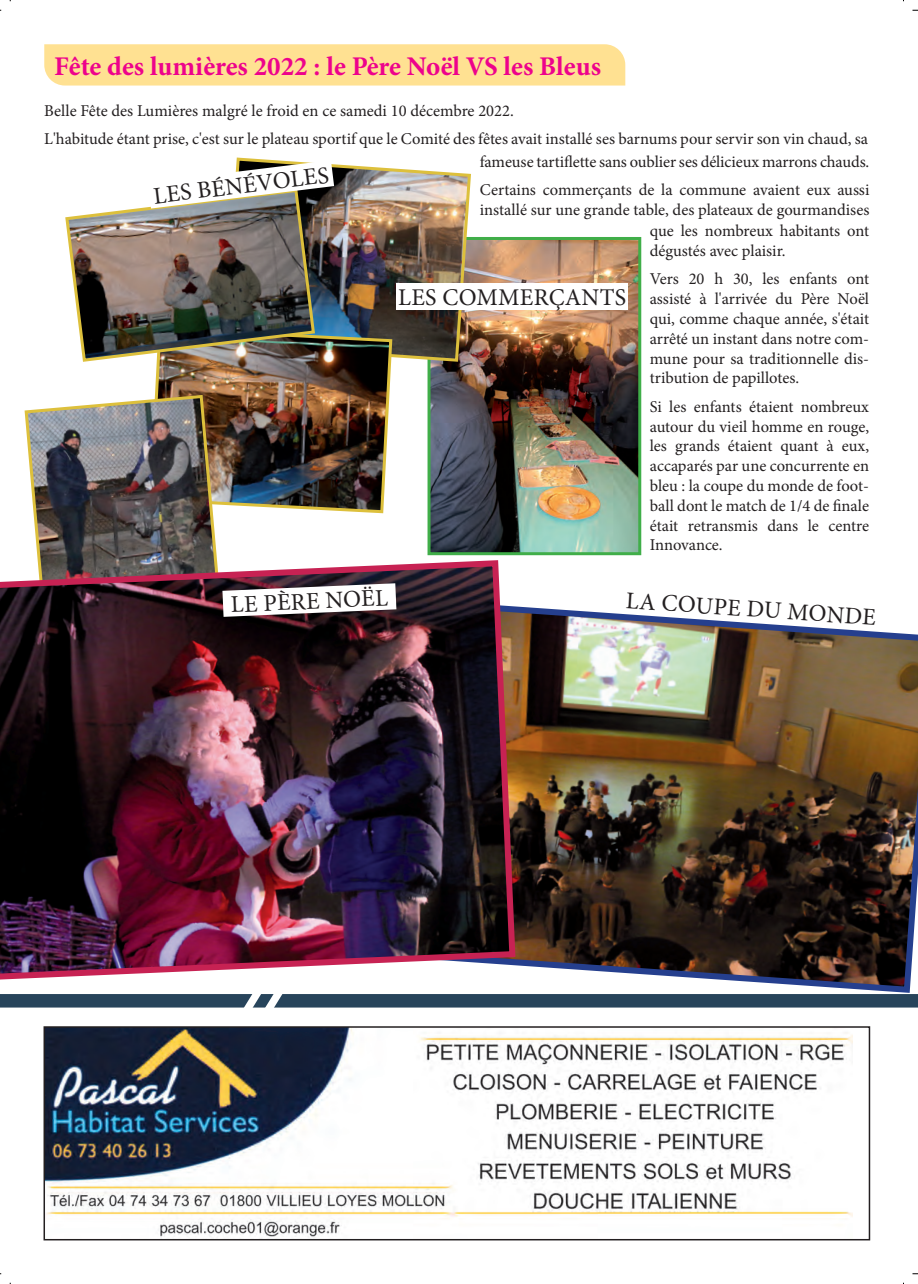
<style>
.page{position:relative;width:918px;height:1284px;background:#fff}
.page>*{position:absolute;margin:0;border:0;box-sizing:border-box;transform-origin:0 0}
.t1{font:700 27px "Minion Pro";color:#ed028c}
.t2{font:24px "Minion Pro";letter-spacing:.01em;color:#231f20}
.t3{font:16.5px/19.8px "Minion Pro";color:#231f20;text-align:justify}
</style>
<div class="page">
<div style="left:44px;top:44px;width:581px;height:42px;background:#ffe192"></div>
<img style="left:47px;top:1029px;width:805px;height:208px">
<div style="left:44px;top:1026px;width:826px;height:214px;border:2px solid #231f20"></div>
<div style="left:0;top:994px;width:918px;height:13px;background:#27445b"></div>
<svg style="left:235px;top:994px;width:55px;height:14px"></svg>
<img style="left:431px;top:241px;width:206px;height:310px">
<div style="left:427px;top:237px;width:214px;height:318px;border:3px solid #40ae49"></div>
<img style="left:518px;top:606px;width:400px;height:387px">
<img style="left:236px;top:157px;width:236px;height:206px">
<img style="left:0;top:560px;width:518px;height:420px">
<div style="left:396px;top:283px;width:232px;height:26px;background:#fff"></div>
<img style="left:23px;top:160px;width:373px;height:457px">
<svg style="left:616px;top:606px;width:269px;height:24px"></svg>
<svg style="left:912px;top:9px;width:6px;height:2px"></svg>
<h1 class="t1" style="left:54px;top:47px;width:548px">Fête des lumières 2022 : le Père Noël VS les Bleus</h1>
<p class="t3" style="left:44px;top:96px;width:825px;line-height:28.3px">Belle Fête des Lumières malgré le froid en ce samedi 10 décembre 2022.<br>L'habitude étant prise, c'est sur le plateau sportif que le Comité des fêtes avait installé ses barnums pour servir son vin chaud, sa</p>
<h2 class="t2" style="left:151px;top:180px;width:178px;rotate:-7deg">LES BÉNÉVOLES</h2>
<p class="t3" style="left:480px;top:147px;width:391px;line-height:28.3px">fameuse tartiflette sans oublier ses délicieux marrons chauds.<br>Certains commerçants de la commune avaient eux aussi</p>
<p class="t3" style="left:650px;top:199px;width:221px;line-height:20.5px;text-indent:-170px">installé sur une grande table, des plateaux de gourmandises que les nombreux habitants ont dégustés avec plaisir.</p>
<p class="t3" style="left:650px;top:269px;width:221px">Vers 20 h 30, les enfants ont assisté à l'arrivée du Père Noël qui, comme chaque année, s'était arrêté un instant dans notre com&shy;mune pour sa traditionnelle dis&shy;tribution de papillotes.</p>
<p class="t3" style="left:650px;top:396px;width:221px">Si les enfants étaient nombreux autour du vieil homme en rouge, les grands étaient quant à eux, accaparés par une concurrente en bleu : la coupe du monde de foot&shy;ball dont le match de 1/4 de finale était retransmis dans le centre Innovance.</p>
<h2 class="t2" style="left:398px;top:281px;width:229px">LES COMMERÇANTS</h2>
<h2 class="t2" style="left:230px;top:588px;width:159px;rotate:-2deg">LE PÈRE NOËL</h2>
<h2 class="t2" style="left:627px;top:584px;width:252px;rotate:4deg">LA COUPE DU MONDE</h2>
</div>
